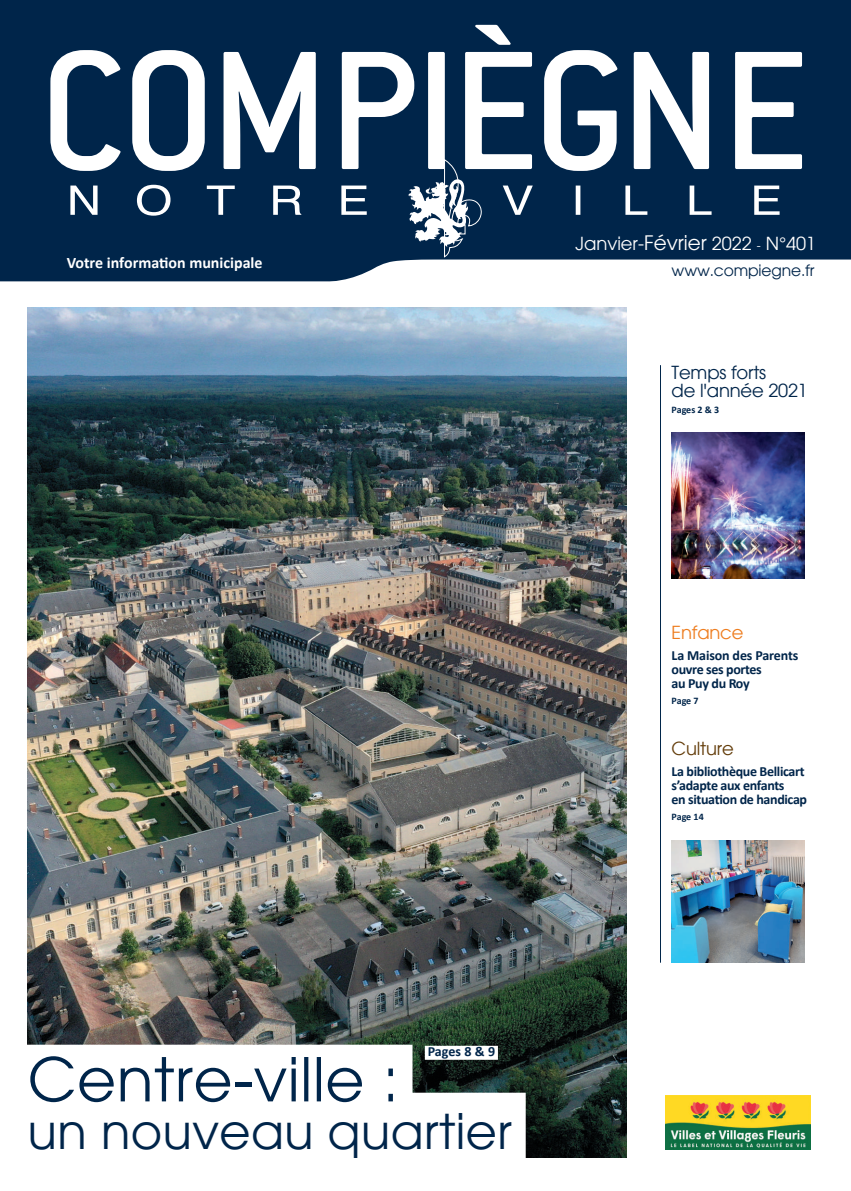
<style>
.page{position:relative;width:851px;height:1191px;background:#fff}
.page>*{position:absolute;margin:0;border:0;box-sizing:border-box;transform-origin:0 0}
.t1{font:60px "Avant Garde";letter-spacing:.01em;color:#00254a}
.t2{font:48px "Avant Garde";letter-spacing:.01em;color:#00254a}
.t3{font:18px "Avant Garde";color:#fff}
.t4{font:18px/18px "Avant Garde";letter-spacing:-.01em;color:#00254a}
.t5{font:18px "Avant Garde";letter-spacing:-.01em;color:#633c09}
.t6{font:18px "Avant Garde";letter-spacing:-.01em;color:#ee7d1f}
.t7{font:700 16px "Calibri";color:#fff}
.t8{font:15.5px "Avant Garde";letter-spacing:-.01em;color:#00254a}
.t9{font:700 14px/14px "Calibri";letter-spacing:-.025em;color:#00254a}
.t10{font:700 10px "Calibri";letter-spacing:-.01em;color:#00254a}
.s1{font-size:20px}
.s2{font-size:12px}
</style>
<div class="page">
<img style="left:28px;top:308px;width:599px;height:850px">
<svg style="left:0;top:0;width:851px;height:282px;background:#16385a"></svg>
<div style="left:14px;top:1044px;width:398px;height:70px;background:#fff"></div>
<div style="left:14px;top:1092px;width:511px;height:70px;background:#fff"></div>
<div style="left:425px;top:1046px;width:73px;height:14px;background:#fff"></div>
<img style="left:671px;top:432px;width:133px;height:147px">
<svg style="left:50px;top:25px;width:752px;height:146px;fill:#00254a"></svg>
<svg style="left:70px;top:185px;width:297px;height:31px;background:#2f4d6b"></svg>
<svg style="left:502px;top:186px;width:277px;height:29px;background:#234363"></svg>
<svg style="left:407px;top:159px;width:74px;height:123px"></svg>
<hr style="left:660px;top:365px;width:1px;height:597px;background:#00254a">
<img style="left:671px;top:840px;width:133px;height:122px">
<img style="left:666px;top:1095px;width:144px;height:54px">
<p class="t7" style="left:67px;top:251px;width:197px">Votre information municipale</p>
<p class="t3" style="left:575px;top:233px;width:242px">Janvier-<span class="s1">Février</span> 2022 <span class="s2">-</span> N°401</p>
<p class="t8" style="left:671px;top:261px;width:144px">www.compiegne.fr</p>
<p class="t4" style="left:671px;top:363px;width:138px">Temps forts<br>de l'année 2021</p>
<p class="t10" style="left:671px;top:402px;width:49px">Pages 2 &amp; 3</p>
<p class="t6" style="left:671px;top:621px;width:73px">Enfance</p>
<p class="t9" style="left:671px;top:648px;width:128px">La Maison des Parents ouvre ses portes<br>au Puy du Roy</p>
<p class="t10" style="left:671px;top:693px;width:29px">Page 7</p>
<p class="t5" style="left:671px;top:737px;width:64px">Culture</p>
<p class="t9" style="left:671px;top:764px;width:137px">La bibliothèque Bellicart s’adapte aux enfants<br>en situation de handicap</p>
<p class="t10" style="left:671px;top:809px;width:34px">Page 14</p>
<p class="t9" style="left:427px;top:1044px;width:69px">Pages 8 &amp; 9</p>
<h1 class="t1" style="left:28px;top:1043px;width:372px">Centre-ville :</h1>
<h2 class="t2" style="left:28px;top:1103px;width:486px">un nouveau quartier</h2>
</div>
